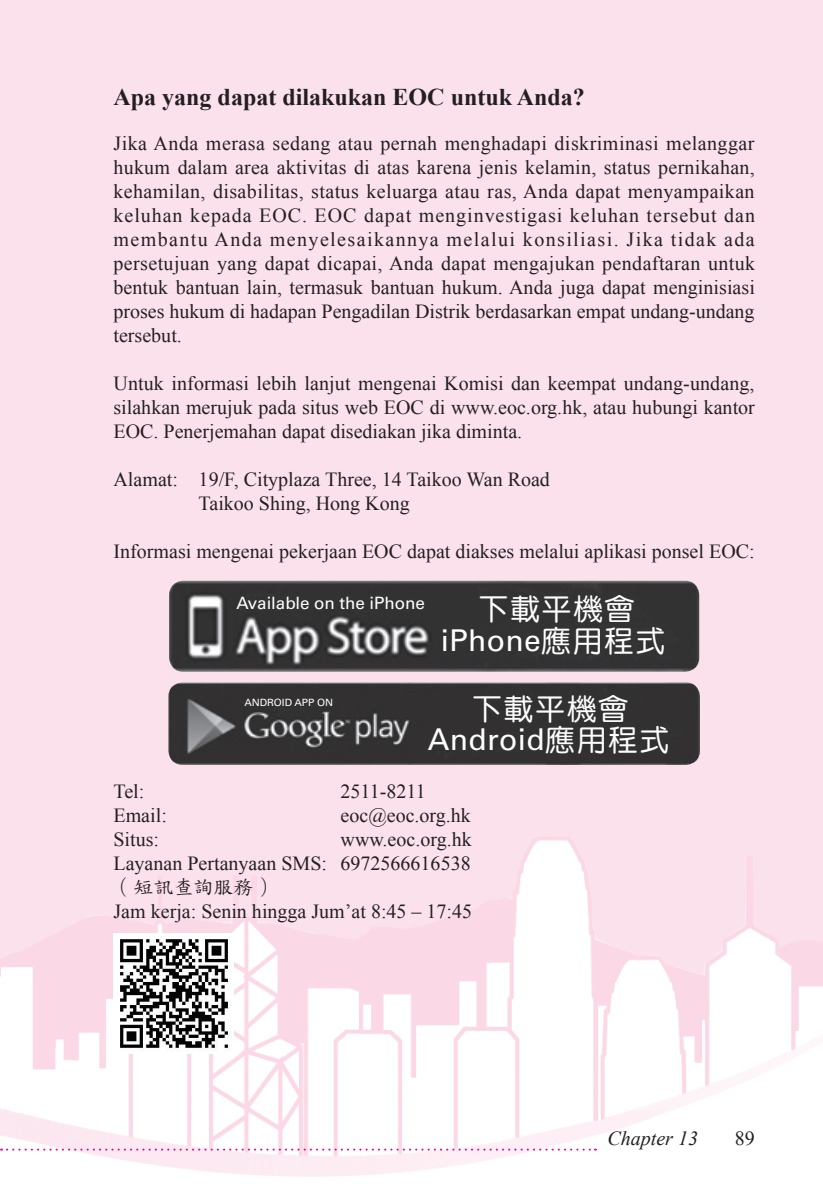
<style>
.page{position:relative;width:823px;height:1191px;background:#fff}
.page>*{position:absolute;margin:0;border:0;box-sizing:border-box;transform-origin:0 0}
.t1{font:30px "Univers";letter-spacing:.01em;color:#fff}
.t2{font:30px "DF Yuan Md HK BF";letter-spacing:.05em;color:#fff}
.t3{font:700 24px "Times New Roman";color:#231f20}
.t4{font:20px/24px "Times New Roman";color:#231f20;text-align:justify}
.t5{font:italic 20px "Times New Roman";color:#231f20}
.t6{font:20px "DF Kai Shu W5 HKSCSP U";color:#231f20}
.t7{font:17px "Univers";letter-spacing:-.005em;color:#fff}
.t8{font:10px "Univers";letter-spacing:-.005em;color:#fff}
.s1{font-family:"DF Yuan Md HK BF"}
</style>
<div class="page">
<img style="left:0;top:0;width:822px;height:1177px">
<svg style="left:1px;top:1148px;width:594px;height:2px"></svg>
<img style="left:169px;top:581px;width:529px;height:90px">
<img style="left:168px;top:682px;width:531px;height:83px">
<img style="left:113px;top:933px;width:120px;height:120px">
<p class="t3" style="left:113px;top:80px;width:472px">Apa yang dapat dilakukan EOC untuk Anda?</p>
<p class="t4" style="left:113px;top:131px;width:642px">Jika Anda merasa sedang atau pernah menghadapi diskriminasi melanggar hukum dalam area aktivitas di atas karena jenis kelamin, status pernikahan, kehamilan, disabilitas, status keluarga atau ras, Anda dapat menyampaikan keluhan kepada EOC. EOC dapat menginvestigasi keluhan tersebut dan membantu Anda menyelesaikannya melalui konsiliasi. Jika tidak ada persetujuan yang dapat dicapai, Anda dapat mengajukan pendaftaran untuk bentuk bantuan lain, termasuk bantuan hukum. Anda juga dapat menginisiasi proses hukum di hadapan Pengadilan Distrik berdasarkan empat undang-undang tersebut.</p>
<p class="t4" style="left:113px;top:371px;width:642px">Untuk informasi lebih lanjut mengenai Komisi dan keempat undang-undang, silahkan merujuk pada situs web EOC di www.eoc.org.hk, atau hubungi kantor EOC. Penerjemahan dapat disediakan jika diminta.</p>
<p class="t4" style="left:198px;top:467px;width:352px;text-indent:-85px">Alamat: 19/F, Cityplaza Three, 14 Taikoo Wan Road<br>Taikoo Shing, Hong Kong</p>
<p class="t4" style="left:113px;top:539px;width:642px">Informasi mengenai pekerjaan EOC dapat diakses melalui aplikasi ponsel EOC:</p>
<p class="t7" style="left:236px;top:592px;width:190px">Available on the iPhone</p>
<h1 class="t2" style="left:478px;top:594px;width:158px">下載平機會</h1>
<h1 class="t1" style="left:440px;top:623px;width:226px">iPhone<span class="s1">應用程式</span></h1>
<p class="t8" style="left:244px;top:696px;width:90px">ANDROID APP ON</p>
<h1 class="t2" style="left:472px;top:694px;width:158px">下載平機會</h1>
<h1 class="t1" style="left:427px;top:722px;width:243px">Android<span class="s1">應用程式</span></h1>
<p class="t4" style="left:113px;top:779px;width:32px">Tel:</p>
<p class="t4" style="left:340px;top:779px;width:87px">2511-8211</p>
<p class="t4" style="left:113px;top:803px;width:55px">Email:</p>
<p class="t4" style="left:340px;top:803px;width:132px">eoc@eoc.org.hk</p>
<p class="t4" style="left:113px;top:827px;width:47px">Situs:</p>
<p class="t4" style="left:113px;top:827px;width:359px;text-align:right">www.eoc.org.hk<br>Layanan Pertanyaan SMS: 6972566616538</p>
<p class="t6" style="left:113px;top:877px;width:161px">（短訊查詢服務）</p>
<p class="t4" style="left:113px;top:899px;width:360px">Jam kerja: Senin hingga Jum’at 8:45 – 17:45</p>
<p class="t5" style="left:607px;top:1124px;width:92px">Chapter 13</p>
<p class="t4" style="left:734px;top:1126px;width:21px">89</p>
</div>
